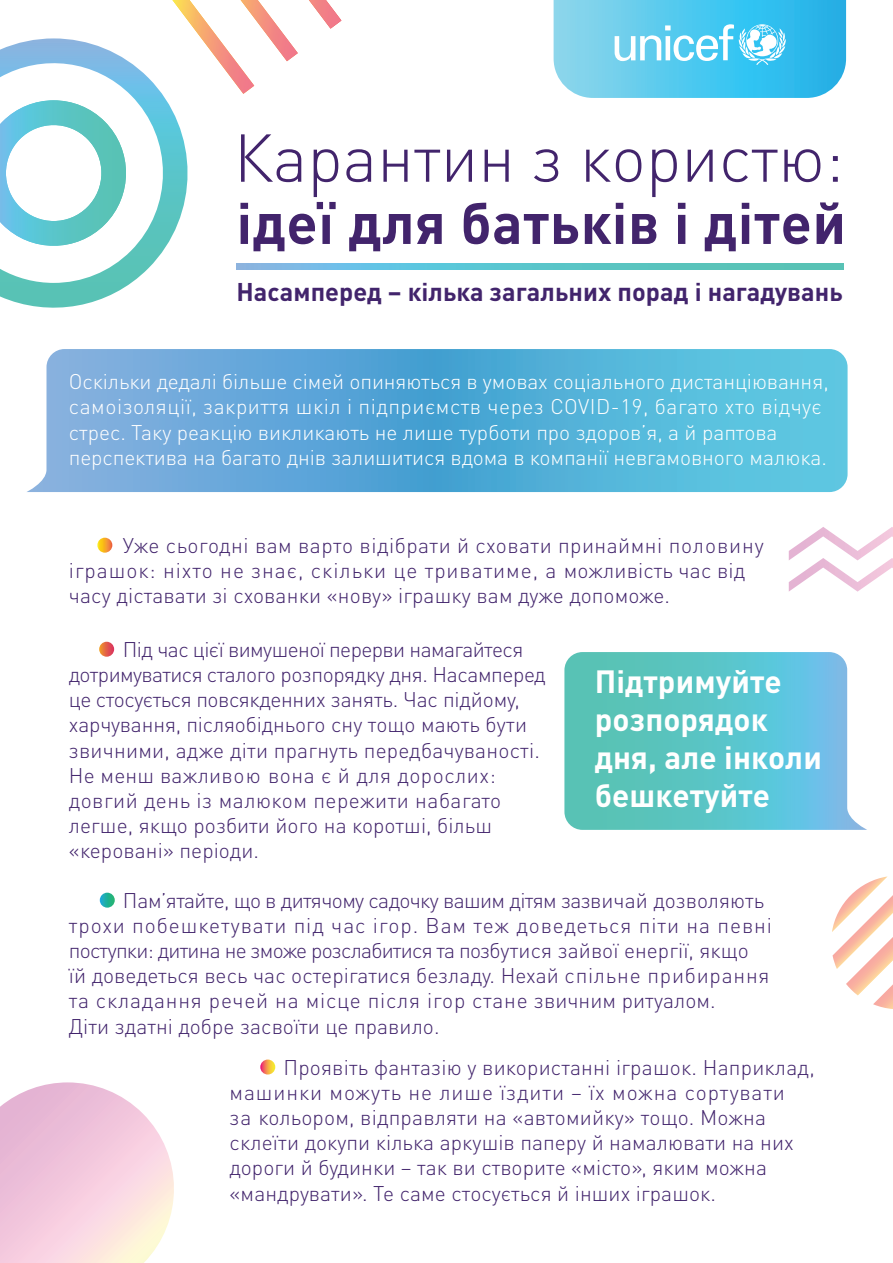
<style>
.page{position:relative;width:893px;height:1263px;background:#fff}
.page>*{position:absolute;margin:0;border:0;box-sizing:border-box;transform-origin:0 0}
.t1{font:300 66.6px "DIN Pro";letter-spacing:-.005em;color:#42246c}
.t2{font:700 57.45px "DIN Pro";letter-spacing:.01em;color:#42246c}
.t3{font:700 31.8px/37.8px "DIN Pro";letter-spacing:.005em;color:#fff}
.t4{font:700 25.35px "DIN Pro";letter-spacing:.005em;color:#42246c}
.t5{font:300 21px/25.2px "DIN Pro";letter-spacing:.005em;color:#42246c}
.t6{font:300 21px/25.2px "DIN Pro";letter-spacing:-.005em;color:#fff}
</style>
<div class="page">
<svg style="left:27px;top:349px;width:821px;height:143px;background:#61b1db"></svg>
<svg style="left:0;top:38px;width:188px;height:270px"></svg>
<svg style="left:789px;top:527px;width:104px;height:65px"></svg>
<svg style="left:0;top:1082px;width:174px;height:181px;background:#f4d3e0"></svg>
<svg style="left:832px;top:876px;width:61px;height:133px"></svg>
<svg style="left:309px;top:0;width:32px;height:29px"></svg>
<svg style="left:172px;top:0;width:126px;height:94px"></svg>
<svg style="left:236px;top:263px;width:607px;height:6px;background:#60c2cd"></svg>
<svg style="left:97px;top:538px;width:15px;height:15px"></svg>
<svg style="left:100px;top:893px;width:15px;height:15px"></svg>
<svg style="left:99px;top:642px;width:15px;height:15px"></svg>
<svg style="left:260px;top:1059px;width:15px;height:15px"></svg>
<svg style="left:554px;top:0;width:292px;height:98px;background:#60cbee"></svg>
<svg style="left:564px;top:652px;width:303px;height:178px;background:#68c7ce"></svg>
<h1 class="t1" style="left:233px;top:106px;width:612px">Карантин з користю:</h1>
<h2 class="t2" style="left:236px;top:175px;width:611px">ідеї для батьків і дітей</h2>
<p class="t4" style="left:236px;top:270px;width:608px">Насамперед – кілька загальних порад і нагадувань</p>
<p class="t6" style="left:69px;top:367px;width:761px">Оскільки дедалі більше сімей опиняються в умовах соціального дистанціювання, самоізоляції, закриття шкіл і підприємств через COVID-19, багато хто відчує стрес. Таку реакцію викликають не лише турботи про здоров’я, а й раптова перспектива на багато днів залишитися вдома в компанії невгамовного малюка.</p>
<p class="t5" style="left:69px;top:531px;width:696px;text-indent:54px">Уже сьогодні вам варто відібрати й сховати принаймні половину іграшок: ніхто не знає, скільки це триватиме, а можливість час від часу діставати зі схованки «нову» іграшку вам дуже допоможе.</p>
<p class="t5" style="left:69px;top:635px;width:478px;text-indent:54px">Під час цієї вимушеної перерви намагайтеся дотримуватися сталого розпорядку дня. Насамперед це стосується повсякденних занять. Час підйому, харчування, післяобіднього сну тощо мають бути звичними, адже діти прагнуть передбачуваності.<br>Не менш важливою вона є й для дорослих: довгий день із малюком пережити набагато легше, якщо розбити його на коротші, більш «керовані» періоди.</p>
<p class="t5" style="left:69px;top:886px;width:705px;text-indent:54px">Пам’ятайте, що в дитячому садочку вашим дітям зазвичай дозволяють трохи побешкетувати під час ігор. Вам теж доведеться піти на певні поступки: дитина не зможе розслабитися та позбутися зайвої енергії, якщо<br>їй доведеться весь час остерігатися безладу. Нехай спільне прибирання та складання речей на місце після ігор стане звичним ритуалом.<br>Діти здатні добре засвоїти це правило.</p>
<p class="t5" style="left:229px;top:1052px;width:587px;text-indent:54px">Проявіть фантазію у використанні іграшок. Наприклад, машинки можуть не лише їздити – їх можна сортувати<br>за кольором, відправляти на «автомийку» тощо. Можна склеїти докупи кілька аркушів паперу й намалювати на них дороги й будинки – так ви створите «місто», яким можна «мандрувати». Те саме стосується й інших іграшок.</p>
<h3 class="t3" style="left:595px;top:659px;width:229px">Підтримуйте розпорядок дня, але інколи бешкетуйте</h3>
</div>
